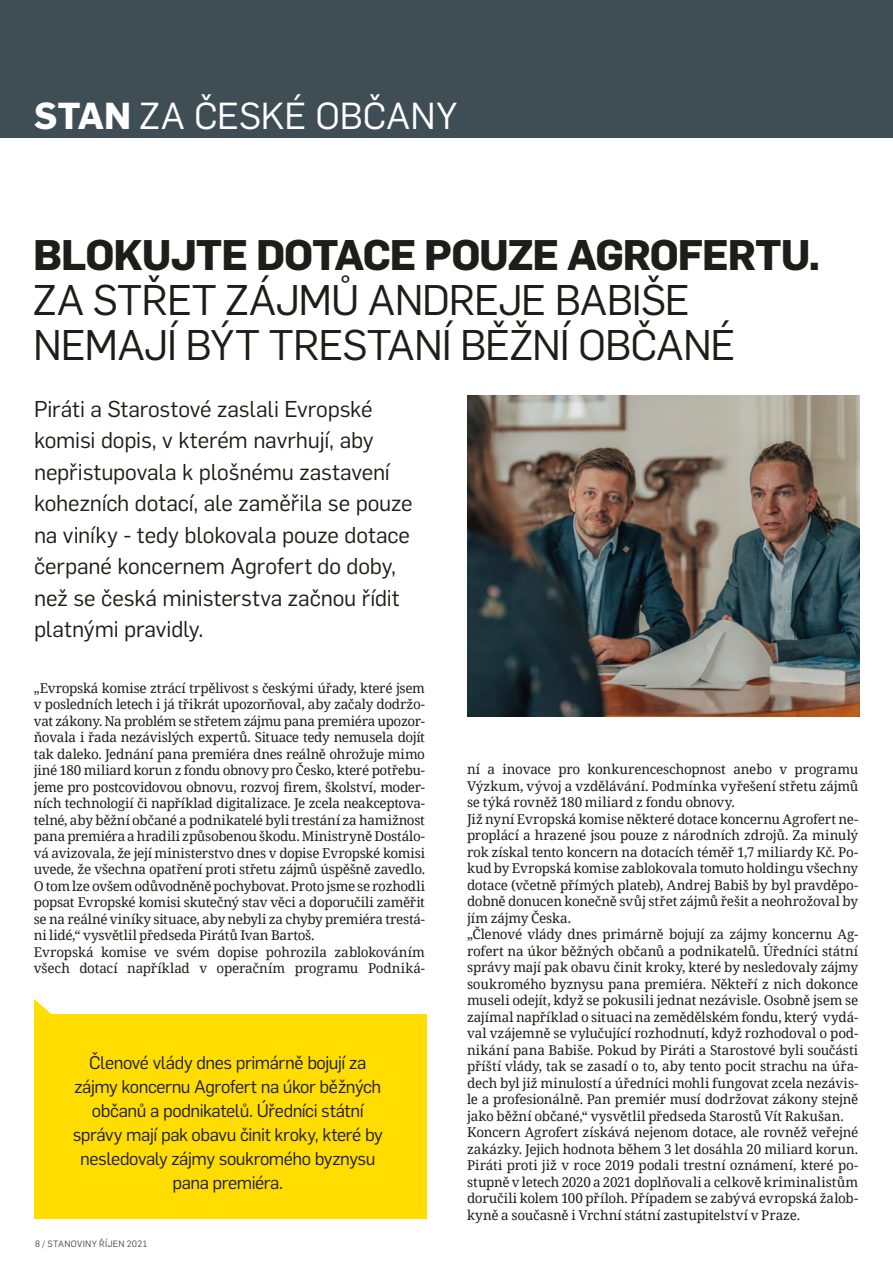
<style>
.page{position:relative;width:893px;height:1263px;background:#fff}
.page>*{position:absolute;margin:0;border:0;box-sizing:border-box;transform-origin:0 0}
.t1{font:42px/45px "Flama";letter-spacing:-.025em;color:#1d1d1b}
.t2{font:700 42px "Flama";letter-spacing:-.025em;color:#1d1d1b}
.t3{font:36.9px "Flama";color:#fff}
.t4{font:22.5px/31.5px "Flama";letter-spacing:-.005em;color:#1d1d1b}
.t5{font:18px/24px "Flama";letter-spacing:-.025em;color:#1d1d1b;text-align:center}
.t6{font:13.5px/16.5px "Noto Serif";letter-spacing:-.015em;color:#1d1d1b}
.t7{font:9px "Flama";letter-spacing:.03em;color:#3f4e55}
.s1{font-weight:700}
</style>
<div class="page">
<div style="left:0;top:0;width:893px;height:138px;background:#3f4e55"></div>
<img style="left:467px;top:395px;width:393px;height:321px">
<svg style="left:34px;top:999px;width:17px;height:15px"></svg>
<div style="left:34px;top:1014px;width:393px;height:205px;background:#fd0"></div>
<h2 class="t3" style="left:34px;top:90px;width:425px"><span class="s1">STAN</span> ZA ČESKÉ OBČANY</h2>
<h1 class="t2" style="left:33px;top:224px;width:789px">BLOKUJTE DOTACE POUZE AGROFERTU.</h1>
<h1 class="t1" style="left:33px;top:274px;width:704px">ZA STŘET ZÁJMŮ ANDREJE BABIŠE<br>NEMAJÍ BÝT TRESTANÍ BĚŽNÍ OBČANÉ</h1>
<p class="t4" style="left:34px;top:392px;width:380px">Piráti a Starostové zaslali Evropské komisi dopis, v kterém navrhují, aby nepřistupovala k plošnému zastavení kohezních dotací, ale zaměřila se pouze na viníky - tedy blokovala pouze dotace čerpané koncernem Agrofert do doby, než se česká ministerstva začnou řídit platnými pravidly.</p>
<p class="t6" style="left:34px;top:679px;width:393px">„Evropská komise ztrácí trpělivost s českými úřady, které jsem v posledních letech i já třikrát upozorňoval, aby začaly dodržo&shy;vat zákony. Na problém se střetem zájmu pana premiéra upozor&shy;ňovala i řada nezávislých expertů. Situace tedy nemusela dojít tak daleko. Jednání pana premiéra dnes reálně ohrožuje mimo jiné 180 miliard korun z fondu obnovy pro Česko, které potřebu&shy;jeme pro postcovidovou obnovu, rozvoj firem, školství, moder&shy;ních technologií či například digitalizace. Je zcela neakceptova&shy;telné, aby běžní občané a podnikatelé byli trestání za hamižnost pana premiéra a hradili způsobenou škodu. Ministryně Dostálo&shy;vá avizovala, že její ministerstvo dnes v dopise Evropské komisi uvede, že všechna opatření proti střetu zájmů úspěšně zavedlo.<br>O tom lze ovšem odůvodněně pochybovat. Proto jsme se rozhodli popsat Evropské komisi skutečný stav věci a doporučili zaměřit se na reálné viníky situace, aby nebyli za chyby premiéra trestá&shy;ni lidé,“ vysvětlil předseda Pirátů Ivan Bartoš.<br>Evropská komise ve svém dopise pohrozila zablokováním všech dotací například v operačním programu Podniká-</p>
<h3 class="t5" style="left:73px;top:1049px;width:312px">Členové vlády dnes primárně bojují za zájmy koncernu Agrofert na úkor běžných občanů a podnikatelů. Úředníci státní správy mají pak obavu činit kroky, které by nesledovaly zájmy soukromého byznysu pana premiéra.</h3>
<p class="t7" style="left:35px;top:1238px;width:114px">8 / STANOVINY ŘÍJEN 2021</p>
<p class="t6" style="left:467px;top:761px;width:393px">ní a inovace pro konkurenceschopnost anebo v programu Výzkum, vývoj a vzdělávání. Podmínka vyřešení střetu zájmů se týká rovněž 180 miliard z fondu obnovy.<br>Již nyní Evropská komise některé dotace koncernu Agrofert ne&shy;proplácí a hrazené jsou pouze z národních zdrojů. Za minulý rok získal tento koncern na dotacích téměř 1,7 miliardy Kč. Po&shy;kud by Evropská komise zablokovala tomuto holdingu všechny dotace (včetně přímých plateb), Andrej Babiš by byl pravděpo&shy;dobně donucen konečně svůj střet zájmů řešit a neohrožoval by jím zájmy Česka.<br>„Členové vlády dnes primárně bojují za zájmy koncernu Ag&shy;rofert na úkor běžných občanů a podnikatelů. Úředníci státní správy mají pak obavu činit kroky, které by nesledovaly zájmy soukromého byznysu pana premiéra. Někteří z nich dokonce museli odejít, když se pokusili jednat nezávisle. Osobně jsem se zajímal například o situaci na zemědělském fondu, který vydá&shy;val vzájemně se vylučující rozhodnutí, když rozhodoval o pod&shy;nikání pana Babiše. Pokud by Piráti a Starostové byli součásti příští vlády, tak se zasadí o to, aby tento pocit strachu na úřa&shy;dech byl již minulostí a úředníci mohli fungovat zcela nezávis&shy;le a profesionálně. Pan premiér musí dodržovat zákony stejně jako běžní občané,“ vysvětlil předseda Starostů Vít Rakušan.<br>Koncern Agrofert získává nejenom dotace, ale rovněž veřejné zakázky. Jejich hodnota během 3 let dosáhla 20 miliard korun.<br>Piráti proti již v roce 2019 podali trestní oznámení, které po&shy;stupně v letech 2020 a 2021 doplňovali a celkově kriminalistům doručili kolem 100 příloh. Případem se zabývá evropská žalob&shy;kyně a současně i Vrchní státní zastupitelství v Praze.</p>
</div>
